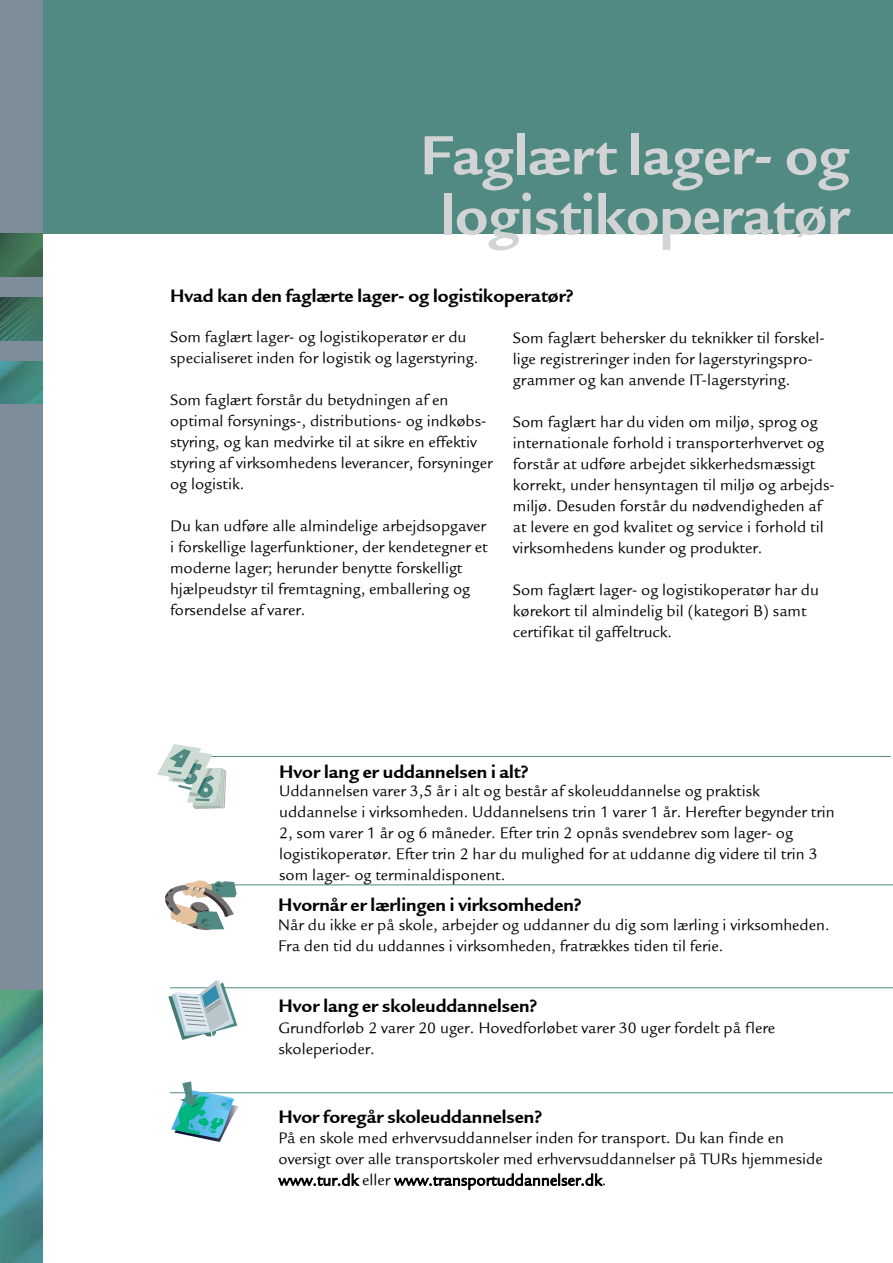
<style>
.page{position:relative;width:893px;height:1263px;background:#fff}
.page>*{position:absolute;margin:0;border:0;box-sizing:border-box;transform-origin:0 0}
.t1{font:60px/60px "Legacy Sans ITCTT Bold";color:#d1d3d4;text-align:center}
.t2{font:19.5px "Legacy Sans ITCTT Bold";color:#000}
.t3{font:16.5px/21px "Legacy Sans ITCTT Book";color:#000}
.s1{font-family:"Legacy Sans ITCTT";font-weight:700}
</style>
<div class="page">
<div style="left:0;top:0;width:893px;height:234px;background:#518a82"></div>
<div style="left:0;top:234px;width:43px;height:1029px;background:#7d8e9a"></div>
<div style="left:0;top:0;width:43px;height:234px;background:#7d8e9a"></div>
<img style="left:0;top:298px;width:43px;height:42px">
<img style="left:0;top:361px;width:43px;height:43px">
<hr style="left:168px;top:756px;width:723px;height:1px;background:#518a82">
<hr style="left:170px;top:987px;width:723px;height:1px;background:#518a82">
<hr style="left:196px;top:884px;width:697px;height:1px;background:#518a82">
<svg style="left:157px;top:744px;width:69px;height:65px"></svg>
<svg style="left:165px;top:880px;width:72px;height:51px"></svg>
<svg style="left:168px;top:980px;width:69px;height:60px"></svg>
<hr style="left:170px;top:1092px;width:723px;height:1px;background:#518a82">
<svg style="left:171px;top:1081px;width:72px;height:61px"></svg>
<img style="left:0;top:991px;width:43px;height:272px">
<p class="t1" style="left:420px;top:126px;width:431px">Faglært lager<span class="s1">- og logistik</span>operatør</p>
<p class="t2" style="left:170px;top:285px;width:405px">Hvad kan den faglærte lager<span class="s1">- og logistik</span>operatør?</p>
<p class="t3" style="left:170px;top:326px;width:310px">Som faglært lager- og logistikoperatør er du specialiseret inden for logistik og lagerstyring.</p>
<p class="t3" style="left:170px;top:389px;width:324px">Som faglært forstår du betydningen af en optimal forsynings-, distributions- og indkøbs&shy;styring, og kan medvirke til at sikre en effektiv styring af virksomhedens leverancer, forsyninger og logistik.</p>
<p class="t3" style="left:170px;top:515px;width:319px">Du kan udføre alle almindelige arbejdsopgaver i forskellige lagerfunktioner, der kendetegner et moderne lager; herunder benytte forskelligt hjælpeudstyr til fremtagning, emballering og forsendelse af varer.</p>
<p class="t3" style="left:513px;top:328px;width:313px">Som faglært behersker du teknikker til forskel&shy;lige registreringer inden for lagerstyringspro&shy;grammer og kan anvende IT-lagerstyring.</p>
<p class="t3" style="left:513px;top:412px;width:323px">Som faglært har du viden om miljø, sprog og internationale forhold i transporterhvervet og forstår at udføre arbejdet sikkerhedsmæssigt korrekt, under hensyntagen til miljø og arbejds&shy;miljø. Desuden forstår du nødvendigheden af at levere en god kvalitet og service i forhold til virksomhedens kunder og produkter.</p>
<p class="t3" style="left:513px;top:580px;width:308px">Som faglært lager- og logistikoperatør har du kørekort til almindelig bil (kategori B) samt certifikat til gaffeltruck.</p>
<p class="t2" style="left:279px;top:761px;width:251px">Hvor lang er uddannelsen i alt?</p>
<p class="t3" style="left:279px;top:780px;width:557px">Uddannelsen varer 3,5 år i alt og består af skoleuddannelse og praktisk uddannelse i virksomheden. Uddannelsens trin 1 varer 1 år. Herefter begynder trin 2, som varer 1 år og 6 måneder. Efter trin 2 opnås svendebrev som lager- og logistikoperatør. Efter trin 2 har du mulighed for at uddanne dig videre til trin 3 som lager- og terminaldisponent.</p>
<p class="t2" style="left:278px;top:893px;width:305px">Hvornår er lærlingen i virksomheden?</p>
<p class="t3" style="left:278px;top:914px;width:553px">Når du ikke er på skole, arbejder og uddanner du dig som lærling i virksomheden.<br>Fra den tid du uddannes i virksomheden, fratrækkes tiden til ferie.</p>
<p class="t2" style="left:279px;top:995px;width:260px">Hvor lang er skoleuddannelsen?</p>
<p class="t3" style="left:279px;top:1017px;width:498px">Grundforløb 2 varer 20 uger. Hovedforløbet varer 30 uger fordelt på flere skoleperioder.</p>
<p class="t2" style="left:279px;top:1106px;width:265px">Hvor foregår skoleuddannelsen?</p>
<p class="t3" style="left:279px;top:1128px;width:546px">På en skole med erhvervsuddannelser inden for transport. Du kan finde en oversigt over alle transportskoler med erhvervsuddannelser på TURs hjemmeside www.tur.dk eller www.transportuddannelser.dk.</p>
</div>
